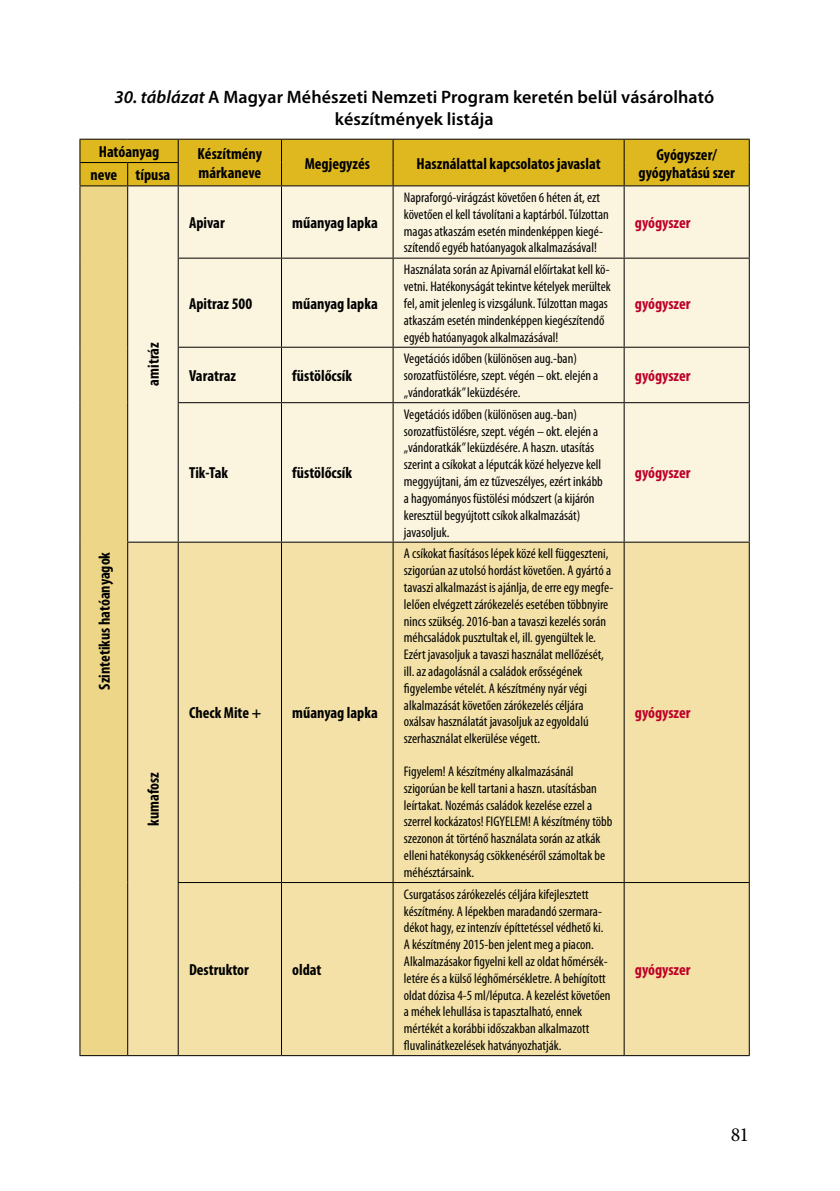
<style>
.page{position:relative;width:840px;height:1191px;background:#fff}
.page>*{position:absolute;margin:0;border:0;box-sizing:border-box;transform-origin:0 0}
.t1{font:20px "Minion Pro";color:#000}
.t2{font:600 18px/21.6px "Myriad Pro";letter-spacing:.005em;color:#000;text-align:center}
.t3{font:700 condensed 16px/19.2px "Myriad Pro";color:#000}
.t4{font:700 condensed 16px "Myriad Pro";color:#be0027}
.t5{font:condensed 14px/16.8px "Myriad Pro";color:#000}
.s1{font-style:italic}
</style>
<div class="page">
<div style="left:80px;top:186px;width:48px;height:869px;background:#edd687"></div>
<div style="left:128px;top:186px;width:620px;height:355px;background:#fbf4de"></div>
<div style="left:128px;top:542px;width:620px;height:513px;background:#f3e1a7"></div>
<div style="left:79px;top:139px;width:670px;height:46px;background:#deb81e"></div>
<hr style="left:79px;top:185px;width:49px;height:1px;background:#000">
<hr style="left:79px;top:186px;width:1px;height:72px;background:#000">
<hr style="left:128px;top:185px;width:50px;height:1px;background:#000">
<hr style="left:127px;top:186px;width:1px;height:72px;background:#000">
<hr style="left:178px;top:185px;width:103px;height:1px;background:#000">
<hr style="left:178px;top:186px;width:1px;height:72px;background:#000">
<hr style="left:281px;top:185px;width:112px;height:1px;background:#000">
<hr style="left:281px;top:186px;width:1px;height:72px;background:#000">
<hr style="left:393px;top:185px;width:230px;height:1px;background:#000">
<hr style="left:392px;top:186px;width:1px;height:72px;background:#000">
<hr style="left:623px;top:185px;width:126px;height:1px;background:#000">
<hr style="left:623px;top:186px;width:1px;height:72px;background:#000">
<hr style="left:748px;top:186px;width:1px;height:72px;background:#000">
<hr style="left:79px;top:258px;width:1px;height:89px;background:#000">
<hr style="left:127px;top:258px;width:1px;height:89px;background:#000">
<hr style="left:178px;top:258px;width:103px;height:1px;background:#000">
<hr style="left:178px;top:259px;width:1px;height:88px;background:#000">
<hr style="left:281px;top:258px;width:112px;height:1px;background:#000">
<hr style="left:281px;top:259px;width:1px;height:88px;background:#000">
<hr style="left:393px;top:258px;width:230px;height:1px;background:#000">
<hr style="left:392px;top:259px;width:1px;height:88px;background:#000">
<hr style="left:623px;top:258px;width:126px;height:1px;background:#000">
<hr style="left:623px;top:259px;width:1px;height:88px;background:#000">
<hr style="left:748px;top:259px;width:1px;height:88px;background:#000">
<hr style="left:79px;top:347px;width:1px;height:56px;background:#000">
<hr style="left:127px;top:347px;width:1px;height:56px;background:#000">
<hr style="left:178px;top:347px;width:103px;height:1px;background:#000">
<hr style="left:178px;top:348px;width:1px;height:54px;background:#000">
<hr style="left:281px;top:347px;width:112px;height:1px;background:#000">
<hr style="left:281px;top:348px;width:1px;height:54px;background:#000">
<hr style="left:393px;top:347px;width:230px;height:1px;background:#000">
<hr style="left:392px;top:348px;width:1px;height:54px;background:#000">
<hr style="left:623px;top:347px;width:126px;height:1px;background:#000">
<hr style="left:623px;top:348px;width:1px;height:54px;background:#000">
<hr style="left:748px;top:348px;width:1px;height:54px;background:#000">
<hr style="left:79px;top:403px;width:1px;height:139px;background:#000">
<hr style="left:127px;top:403px;width:1px;height:138px;background:#000">
<hr style="left:178px;top:402px;width:103px;height:1px;background:#000">
<hr style="left:178px;top:403px;width:1px;height:138px;background:#000">
<hr style="left:281px;top:402px;width:112px;height:1px;background:#000">
<hr style="left:281px;top:403px;width:1px;height:138px;background:#000">
<hr style="left:393px;top:402px;width:230px;height:1px;background:#000">
<hr style="left:392px;top:403px;width:1px;height:138px;background:#000">
<hr style="left:623px;top:402px;width:126px;height:1px;background:#000">
<hr style="left:623px;top:403px;width:1px;height:138px;background:#000">
<hr style="left:748px;top:403px;width:1px;height:138px;background:#000">
<hr style="left:79px;top:542px;width:1px;height:340px;background:#000">
<hr style="left:127px;top:541px;width:51px;height:1px;background:#000">
<hr style="left:127px;top:542px;width:1px;height:340px;background:#000">
<hr style="left:178px;top:541px;width:103px;height:1px;background:#000">
<hr style="left:178px;top:542px;width:1px;height:340px;background:#000">
<hr style="left:281px;top:541px;width:112px;height:1px;background:#000">
<hr style="left:281px;top:542px;width:1px;height:340px;background:#000">
<hr style="left:393px;top:541px;width:230px;height:1px;background:#000">
<hr style="left:392px;top:542px;width:1px;height:340px;background:#000">
<hr style="left:623px;top:541px;width:126px;height:1px;background:#000">
<hr style="left:623px;top:542px;width:1px;height:340px;background:#000">
<hr style="left:748px;top:542px;width:1px;height:340px;background:#000">
<hr style="left:79px;top:882px;width:1px;height:173px;background:#000">
<hr style="left:127px;top:882px;width:1px;height:173px;background:#000">
<hr style="left:178px;top:882px;width:103px;height:1px;background:#000">
<hr style="left:178px;top:883px;width:1px;height:172px;background:#000">
<hr style="left:281px;top:882px;width:112px;height:1px;background:#000">
<hr style="left:281px;top:883px;width:1px;height:172px;background:#000">
<hr style="left:393px;top:882px;width:230px;height:1px;background:#000">
<hr style="left:392px;top:883px;width:1px;height:172px;background:#000">
<hr style="left:623px;top:882px;width:126px;height:1px;background:#000">
<hr style="left:623px;top:883px;width:1px;height:172px;background:#000">
<hr style="left:748px;top:883px;width:1px;height:172px;background:#000">
<hr style="left:79px;top:1055px;width:49px;height:1px;background:#000">
<hr style="left:128px;top:1055px;width:50px;height:1px;background:#000">
<hr style="left:178px;top:1055px;width:103px;height:1px;background:#000">
<hr style="left:281px;top:1055px;width:112px;height:1px;background:#000">
<hr style="left:393px;top:1055px;width:230px;height:1px;background:#000">
<hr style="left:623px;top:1055px;width:126px;height:1px;background:#000">
<p class="t2" style="left:114px;top:86px;width:601px"><span class="s1">30. táblázat</span> A Magyar Méhészeti Nemzeti Program keretén belül vásárolható készítmények listája</p>
<p class="t3" style="left:99px;top:142px;width:62px">Hatóanyag</p>
<p class="t3" style="left:197px;top:144px;width:66px">Készítmény márkaneve</p>
<p class="t3" style="left:304px;top:154px;width:67px">Megjegyzés</p>
<p class="t3" style="left:416px;top:154px;width:185px">Használattal kapcsolatos javaslat</p>
<p class="t3" style="left:656px;top:145px;width:62px">Gyógyszer/</p>
<p class="t3" style="left:90px;top:165px;width:28px">neve</p>
<p class="t3" style="left:638px;top:163px;width:98px">gyógyhatású szer</p>
<p class="t3" style="left:135px;top:165px;width:36px">típusa</p>
<p class="t3" style="left:95px;top:689px;width:139px;rotate:-90deg">Szintetikus hatóanyagok</p>
<p class="t3" style="left:144px;top:386px;width:45px;rotate:-90deg">amitráz</p>
<p class="t3" style="left:144px;top:825px;width:55px;rotate:-90deg">kumafosz</p>
<p class="t3" style="left:189px;top:213px;width:37px">Apivar</p>
<p class="t3" style="left:292px;top:213px;width:87px">műanyag lapka</p>
<p class="t5" style="left:403px;top:189px;width:206px">Napraforgó-virágzást követően 6 héten át, ezt követően el kell távolítani a kaptárból. Túlzottan magas atkaszám esetén mindenképpen kiegé&shy;szítendő egyéb hatóanyagok alkalmazásával!</p>
<p class="t4" style="left:634px;top:214px;width:57px">gyógyszer</p>
<p class="t3" style="left:189px;top:294px;width:65px">Apitraz 500</p>
<p class="t3" style="left:292px;top:294px;width:87px">műanyag lapka</p>
<p class="t5" style="left:403px;top:261px;width:208px">Használata során az Apivarnál előírtakat kell kö&shy;vetni. Hatékonyságát tekintve kételyek merültek fel, amit jelenleg is vizsgálunk. Túlzottan magas atkaszám esetén mindenképpen kiegészítendő egyéb hatóanyagok alkalmazásával!</p>
<p class="t4" style="left:634px;top:294px;width:57px">gyógyszer</p>
<p class="t3" style="left:189px;top:366px;width:49px">Varatraz</p>
<p class="t3" style="left:292px;top:366px;width:61px">füstölőcsík</p>
<p class="t5" style="left:403px;top:351px;width:196px">Vegetációs időben (különösen aug.-ban) sorozatfüstölésre, szept. végén – okt. elején a „vándoratkák” leküzdésére.</p>
<p class="t4" style="left:634px;top:367px;width:57px">gyógyszer</p>
<p class="t3" style="left:189px;top:464px;width:41px">Tik-Tak</p>
<p class="t3" style="left:292px;top:464px;width:61px">füstölőcsík</p>
<p class="t5" style="left:403px;top:406px;width:200px">Vegetációs időben (különösen aug.-ban) sorozatfüstölésre, szept. végén – okt. elején a „vándoratkák” leküzdésére. A haszn. utasítás szerint a csíkokat a léputcák közé helyezve kell meggyújtani, ám ez tűzveszélyes, ezért inkább a hagyományos füstölési módszert (a kijárón keresztül begyújtott csíkok alkalmazását) javasoljuk.</p>
<p class="t4" style="left:634px;top:464px;width:57px">gyógyszer</p>
<p class="t3" style="left:189px;top:703px;width:74px">Check Mite +</p>
<p class="t3" style="left:292px;top:703px;width:87px">műanyag lapka</p>
<p class="t5" style="left:403px;top:545px;width:211px">A csíkokat fiasításos lépek közé kell függeszteni, szigorúan az utolsó hordást követően. A gyártó a tavaszi alkalmazást is ajánlja, de erre egy megfe&shy;lelően elvégzett zárókezelés esetében többnyire nincs szükség. 2016-ban a tavaszi kezelés során méhcsaládok pusztultak el, ill. gyengültek le.<br>Ezért javasoljuk a tavaszi használat mellőzését, ill. az adagolásnál a családok erősségének figyelembe vételét. A készítmény nyár végi alkalmazását követően zárókezelés céljára oxálsav használatát javasoljuk az egyoldalú szerhasználat elkerülése végett.</p>
<p class="t5" style="left:403px;top:763px;width:210px">Figyelem! A készítmény alkalmazásánál szigorúan be kell tartani a haszn. utasításban leírtakat. Nozémás családok kezelése ezzel a szerrel kockázatos! FIGYELEM! A készítmény több szezonon át történő használata során az atkák elleni hatékonyság csökkenéséről számoltak be méhésztársaink.</p>
<p class="t4" style="left:634px;top:704px;width:57px">gyógyszer</p>
<p class="t3" style="left:189px;top:960px;width:61px">Destruktor</p>
<p class="t3" style="left:292px;top:960px;width:31px">oldat</p>
<p class="t5" style="left:403px;top:886px;width:208px">Csurgatásos zárókezelés céljára kifejlesztett készítmény. A lépekben maradandó szermara&shy;dékot hagy, ez intenzív építtetéssel védhető ki.<br>A készítmény 2015-ben jelent meg a piacon.<br>Alkalmazásakor figyelni kell az oldat hőmérsék&shy;letére és a külső léghőmérsékletre. A behígított oldat dózisa 4-5 ml/léputca. A kezelést követően a méhek lehullása is tapasztalható, ennek mértékét a korábbi időszakban alkalmazott fluvalinátkezelések hatványozhatják.</p>
<p class="t4" style="left:634px;top:961px;width:57px">gyógyszer</p>
<h1 class="t1" style="left:730px;top:1123px;width:20px">81</h1>
</div>
